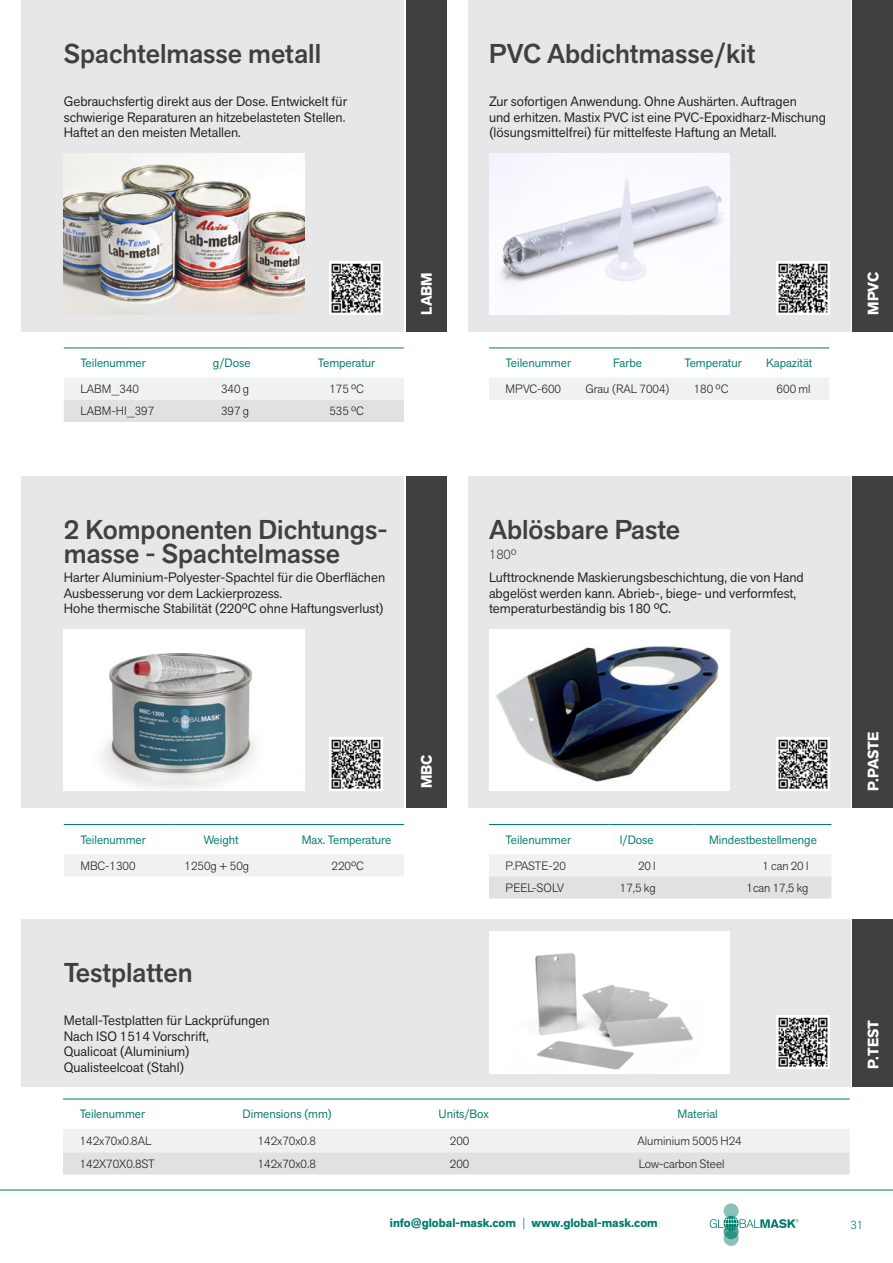
<style>
.page{position:relative;width:893px;height:1263px;background:#fff}
.page>*{position:absolute;margin:0;border:0;box-sizing:border-box;transform-origin:0 0}
.GM_Títol_producte{font:500 27px/24px "Akzid Grtsk Next";color:#42403e}
.GM_Epígraf{font:700 15px "Akzid Grtsk Next";color:#fff}
.GM_Descripció{font:13.5px/15.8px "Akzid Grtsk Next";color:#231f20}
.GM_Graus{font:300 13.5px "Akzid Grtsk Next";color:#42403e}
.GM_Capçalera_centrat{font:12px "Akzid Grtsk Next";color:#007c6c}
.GM_Taula_text_número{font:300 12px "Akzid Grtsk Next";color:#231f20}
.GM_Taula_text__Part{font:300 12px "Akzid Grtsk Next";color:#231f20}
.GM_Capçalera_esquerr{font:12px "Akzid Grtsk Next";color:#007c6c}
.GM_Taula_text__Color{font:300 12px "Akzid Grtsk Next";color:#231f20}
.t1{font:700 12px "Akzid Grtsk Next";color:#007c6c}
.t2{font:300 12px "Akzid Grtsk Next";color:#007c6c}
.s1{font-weight:300}
</style>
<div class="page">
<div style="left:853px;top:0;width:40px;height:332px;background:#42403e"></div>
<div style="left:406px;top:0;width:40px;height:332px;background:#42403e"></div>
<div style="left:21px;top:0;width:383px;height:332px;background:#e6e7e9"></div>
<div style="left:468px;top:0;width:382px;height:332px;background:#e6e7e9"></div>
<svg style="left:710px;top:1216px;width:89px;height:15px"></svg>
<svg style="left:724px;top:1224px;width:15px;height:15px"></svg>
<svg style="left:724px;top:1231px;width:15px;height:15px"></svg>
<svg style="left:724px;top:1203px;width:15px;height:15px"></svg>
<hr style="left:0;top:1189px;width:893px;height:1px;background:#007c6c">
<div style="left:21px;top:476px;width:383px;height:331px;background:#e6e7e9"></div>
<div style="left:468px;top:476px;width:382px;height:331px;background:#e6e7e9"></div>
<img style="left:489px;top:153px;width:241px;height:162px">
<img style="left:64px;top:153px;width:241px;height:162px">
<div style="left:853px;top:476px;width:40px;height:331px;background:#42403e"></div>
<img style="left:489px;top:629px;width:241px;height:161px">
<div style="left:21px;top:919px;width:829px;height:167px;background:#e6e7e9"></div>
<div style="left:853px;top:918px;width:40px;height:168px;background:#42403e"></div>
<svg style="left:64px;top:378px;width:340px;height:44px"></svg>
<hr style="left:64px;top:348px;width:110px;height:1px;background:#007c6c">
<hr style="left:174px;top:348px;width:115px;height:1px;background:#007c6c">
<hr style="left:289px;top:348px;width:115px;height:1px;background:#007c6c">
<div style="left:489px;top:378px;width:340px;height:22px;background:#f0f1f2"></div>
<hr style="left:489px;top:348px;width:89px;height:1px;background:#007c6c">
<hr style="left:578px;top:348px;width:99px;height:1px;background:#007c6c">
<hr style="left:677px;top:348px;width:72px;height:1px;background:#007c6c">
<hr style="left:749px;top:348px;width:80px;height:1px;background:#007c6c">
<svg style="left:489px;top:854px;width:342px;height:44px"></svg>
<hr style="left:489px;top:824px;width:120px;height:1px;background:#007c6c">
<hr style="left:609px;top:824px;width:85px;height:1px;background:#007c6c">
<hr style="left:694px;top:824px;width:137px;height:1px;background:#007c6c">
<img style="left:776px;top:737px;width:53px;height:53px">
<img style="left:776px;top:262px;width:53px;height:53px">
<img style="left:330px;top:262px;width:53px;height:53px">
<div style="left:406px;top:476px;width:40px;height:331px;background:#42403e"></div>
<div style="left:64px;top:854px;width:340px;height:22px;background:#f0f1f2"></div>
<hr style="left:64px;top:824px;width:110px;height:1px;background:#007c6c">
<hr style="left:174px;top:824px;width:115px;height:1px;background:#007c6c">
<hr style="left:289px;top:824px;width:115px;height:1px;background:#007c6c">
<img style="left:489px;top:931px;width:241px;height:143px">
<svg style="left:63px;top:1129px;width:787px;height:45px"></svg>
<hr style="left:63px;top:1099px;width:128px;height:1px;background:#007c6c">
<hr style="left:191px;top:1099px;width:172px;height:1px;background:#007c6c">
<hr style="left:363px;top:1099px;width:202px;height:1px;background:#007c6c">
<hr style="left:565px;top:1099px;width:285px;height:1px;background:#007c6c">
<img style="left:330px;top:737px;width:53px;height:53px">
<img style="left:776px;top:1015px;width:53px;height:53px">
<img style="left:64px;top:629px;width:241px;height:161px">
<p class="GM_Títol_producte" style="left:64px;top:41px;width:259px">Spachtelmasse metall</p>
<p class="GM_Descripció" style="left:64px;top:93px;width:285px">Gebrauchsfertig direkt aus der Dose. Entwickelt für schwierige Reparaturen an hitzebelasteten Stellen.</p>
<p class="GM_Descripció" style="left:64px;top:125px;width:179px">Haftet an den meisten Metallen.</p>
<p class="GM_Títol_producte" style="left:489px;top:41px;width:268px">PVC Abdichtmasse/kit</p>
<p class="GM_Descripció" style="left:489px;top:93px;width:309px">Zur sofortigen Anwendung. Ohne Aushärten. Auftragen</p>
<p class="GM_Descripció" style="left:489px;top:109px;width:338px">und erhitzen. Mastix PVC ist eine PVC-Epoxidharz-Mischung (lösungsmittelfrei) für mittelfeste Haftung an Metall.</p>
<p class="GM_Capçalera_esquerr" style="left:80px;top:355px;width:67px">Teilenummer</p>
<p class="GM_Capçalera_centrat" style="left:213px;top:355px;width:39px">g/Dose</p>
<p class="GM_Capçalera_centrat" style="left:318px;top:355px;width:59px">Temperatur</p>
<p class="GM_Taula_text__Part" style="left:80px;top:381px;width:60px">LABM_340</p>
<p class="GM_Taula_text__Color" style="left:221px;top:381px;width:30px">340 g</p>
<p class="GM_Taula_text_número" style="left:329px;top:381px;width:36px">175 ºC</p>
<p class="GM_Taula_text__Part" style="left:80px;top:403px;width:75px">LABM-HI_397</p>
<p class="GM_Taula_text__Color" style="left:221px;top:403px;width:30px">397 g</p>
<p class="GM_Taula_text_número" style="left:329px;top:403px;width:36px">535 ºC</p>
<p class="GM_Epígraf" style="left:417px;top:315px;width:44px;rotate:-90deg">LABM</p>
<p class="GM_Epígraf" style="left:863px;top:315px;width:44px;rotate:-90deg">MPVC</p>
<p class="GM_Capçalera_esquerr" style="left:506px;top:355px;width:67px">Teilenummer</p>
<p class="GM_Capçalera_esquerr" style="left:613px;top:355px;width:30px">Farbe</p>
<p class="GM_Capçalera_centrat" style="left:684px;top:355px;width:59px">Temperatur</p>
<p class="GM_Capçalera_centrat" style="left:766px;top:355px;width:48px">Kapazität</p>
<p class="GM_Taula_text__Part" style="left:506px;top:381px;width:57px">MPVC-600</p>
<p class="GM_Taula_text__Color" style="left:585px;top:381px;width:86px">Grau (RAL 7004)</p>
<p class="GM_Taula_text_número" style="left:694px;top:381px;width:36px">180 ºC</p>
<p class="GM_Taula_text_número" style="left:777px;top:381px;width:35px">600 ml</p>
<p class="GM_Títol_producte" style="left:64px;top:517px;width:325px">2 Komponenten Dichtungs&shy;masse - Spachtelmasse</p>
<p class="GM_Descripció" style="left:64px;top:569px;width:323px">Harter Aluminium-Polyester-Spachtel für die Oberflächen</p>
<p class="GM_Descripció" style="left:64px;top:585px;width:220px">Ausbesserung vor dem Lackierprozess.</p>
<p class="GM_Descripció" style="left:64px;top:601px;width:322px">Hohe thermische Stabilität (220ºC ohne Haftungsverlust)</p>
<p class="GM_Títol_producte" style="left:489px;top:517px;width:193px">Ablösbare Paste</p>
<p class="GM_Graus" style="left:489px;top:546px;width:29px">180º</p>
<p class="GM_Descripció" style="left:489px;top:569px;width:316px">Lufttrocknende Maskierungsbeschichtung, die von Hand abgelöst werden kann. Abrieb-, biege- und verformfest, temperaturbeständig bis 180 ºC.</p>
<p class="GM_Capçalera_esquerr" style="left:80px;top:832px;width:67px">Teilenummer</p>
<p class="GM_Capçalera_centrat" style="left:204px;top:832px;width:36px">Weight</p>
<p class="GM_Capçalera_centrat" style="left:302px;top:832px;width:91px">Max. Temperature</p>
<p class="GM_Taula_text__Part" style="left:80px;top:858px;width:57px">MBC-1300</p>
<p class="GM_Taula_text__Color" style="left:185px;top:858px;width:66px">1250g + 50g</p>
<p class="GM_Taula_text_número" style="left:332px;top:858px;width:34px">220ºC</p>
<p class="GM_Epígraf" style="left:417px;top:788px;width:35px;rotate:-90deg">MBC</p>
<p class="GM_Epígraf" style="left:417px;top:790px;width:21px;rotate:-90deg">TD</p>
<p class="GM_Títol_producte" style="left:64px;top:960px;width:130px">Testplatten</p>
<p class="GM_Descripció" style="left:64px;top:1012px;width:207px">Metall-Testplatten für Lackprüfungen</p>
<p class="GM_Descripció" style="left:64px;top:1028px;width:147px">Nach ISO 1514 Vorschrift,</p>
<p class="GM_Descripció" style="left:64px;top:1044px;width:128px">Qualicoat (Aluminium)</p>
<p class="GM_Descripció" style="left:64px;top:1059px;width:122px">Qualisteelcoat (Stahl)</p>
<p class="GM_Capçalera_esquerr" style="left:506px;top:832px;width:67px">Teilenummer</p>
<p class="GM_Capçalera_centrat" style="left:620px;top:832px;width:35px">l/Dose</p>
<p class="GM_Capçalera_centrat" style="left:709px;top:832px;width:109px">Mindestbestellmenge</p>
<p class="GM_Taula_text__Part" style="left:506px;top:858px;width:62px">P.PASTE-20</p>
<p class="GM_Taula_text__Color" style="left:638px;top:858px;width:19px">20 l</p>
<p class="GM_Taula_text_número" style="left:762px;top:858px;width:48px">1 can 20 l</p>
<p class="GM_Taula_text__Part" style="left:506px;top:880px;width:60px">PEEL-SOLV</p>
<p class="GM_Taula_text__Color" style="left:620px;top:880px;width:37px">17,5 kg</p>
<p class="GM_Taula_text_número" style="left:747px;top:880px;width:63px">1can 17,5 kg</p>
<p class="GM_Epígraf" style="left:863px;top:790px;width:60px;rotate:-90deg">P.PASTE</p>
<p class="GM_Epígraf" style="left:863px;top:1068px;width:50px;rotate:-90deg">P.TEST</p>
<p class="GM_Capçalera_esquerr" style="left:80px;top:1106px;width:67px">Teilenummer</p>
<p class="GM_Capçalera_esquerr" style="left:243px;top:1106px;width:91px">Dimensions (mm)</p>
<p class="GM_Capçalera_centrat" style="left:439px;top:1106px;width:52px">Units/Box</p>
<p class="GM_Capçalera_centrat" style="left:678px;top:1106px;width:42px">Material</p>
<p class="GM_Taula_text__Part" style="left:80px;top:1133px;width:73px">142x70x0.8AL</p>
<p class="GM_Taula_text__Color" style="left:258px;top:1133px;width:60px">142x70x0.8</p>
<p class="GM_Taula_text_número" style="left:450px;top:1133px;width:21px">200</p>
<p class="GM_Taula_text_número" style="left:638px;top:1133px;width:106px">Aluminium 5005 H24</p>
<p class="GM_Taula_text__Part" style="left:80px;top:1156px;width:77px">142X70X0.8ST</p>
<p class="GM_Taula_text__Color" style="left:258px;top:1156px;width:60px">142x70x0.8</p>
<p class="GM_Taula_text_número" style="left:450px;top:1156px;width:21px">200</p>
<p class="GM_Taula_text_número" style="left:639px;top:1156px;width:87px">Low-carbon Steel</p>
<p class="t1" style="left:390px;top:1215px;width:269px">info@global-mask.com <span class="s1">|</span> www.global-mask.com</p>
<p class="t2" style="left:850px;top:1217px;width:15px">31</p>
</div>
